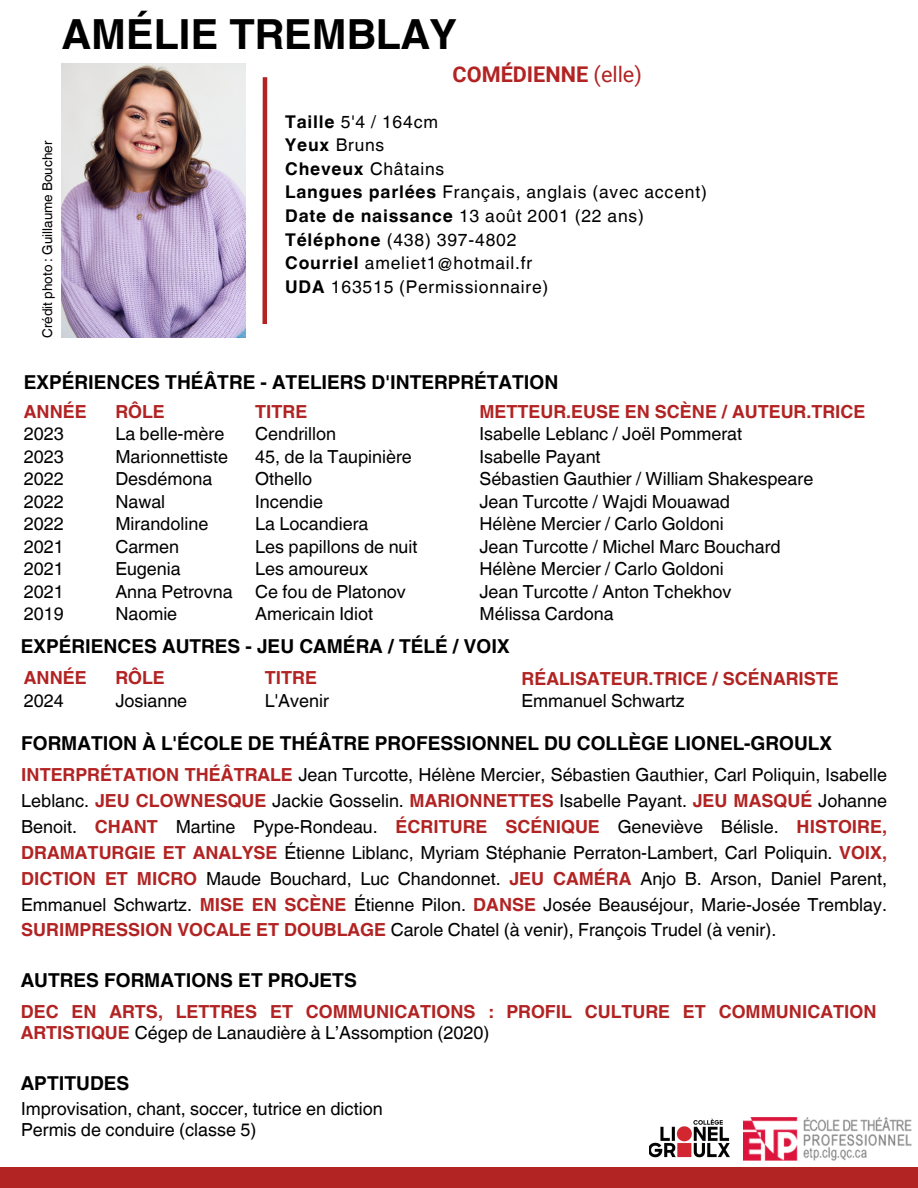
<style>
.page{position:relative;width:918px;height:1188px;background:#fff}
.page>*{position:absolute;margin:0;border:0;box-sizing:border-box;transform-origin:0 0}
.t1{font:700 41.55px "Helvetica World";color:#000}
.t2{font:700 21.6px "Roboto";color:#b22323}
.t3{font:700 19.2px "Helvetica World";color:#000}
.t4{font:18px/25.8px "Helvetica World";color:#000;text-align:justify}
.t5{font:700 18px/21.3px "Helvetica World";color:#b22323}
.t6{font:17.55px "Helvetica World";letter-spacing:.045em;color:#000}
.t7{font:13.5px "Helvetica World";color:#000}
.s1{font-weight:400}
.s2{font-weight:700}
.s3{font-weight:700;color:#b22323}
.s4{font-weight:400;color:#000}
</style>
<div class="page">
<div style="left:0;top:1167px;width:918px;height:21px;background:#b22323"></div>
<img style="left:650px;top:1118px;width:80px;height:40px">
<img style="left:743px;top:1117px;width:169px;height:43px">
<hr style="left:263px;top:77px;width:4px;height:247px;background:#b22323">
<img style="left:62px;top:63px;width:183px;height:275px">
<p class="t1" style="left:62px;top:0;width:396px">AMÉLIE TREMBLAY</p>
<p class="t7" style="left:40px;top:338px;width:199px;rotate:-90deg">Crédit photo : Guillaume Boucher</p>
<p class="t2" style="left:453px;top:62px;width:191px">COMÉDIENNE <span class="s1">(elle)</span></p>
<p class="t6" style="left:285px;top:111px;width:154px"><span class="s2">Taille</span> 5'4 / 164cm</p>
<p class="t6" style="left:285px;top:135px;width:101px"><span class="s2">Yeux</span> Bruns</p>
<p class="t6" style="left:285px;top:158px;width:161px"><span class="s2">Cheveux</span> Châtains</p>
<p class="t6" style="left:285px;top:182px;width:423px"><span class="s2">Langues parlées</span> Français, anglais (avec accent)</p>
<p class="t6" style="left:285px;top:206px;width:360px"><span class="s2">Date de naissance</span> 13 août 2001 (22 ans)</p>
<p class="t6" style="left:285px;top:229px;width:233px"><span class="s2">Téléphone</span> (438) 397-4802</p>
<p class="t6" style="left:285px;top:253px;width:249px"><span class="s2">Courriel</span> ameliet1@hotmail.fr</p>
<p class="t6" style="left:285px;top:276px;width:265px"><span class="s2">UDA</span> 163515 (Permissionnaire)</p>
<p class="t3" style="left:24px;top:367px;width:536px">EXPÉRIENCES THÉÂTRE - ATELIERS D'INTERPRÉTATION</p>
<p class="t5" style="left:24px;top:399px;width:64px">ANNÉE</p>
<p class="t4" style="left:24px;top:421px;width:42px">2023</p>
<p class="t4" style="left:24px;top:444px;width:42px">2023</p>
<p class="t4" style="left:24px;top:466px;width:42px">2022</p>
<p class="t4" style="left:24px;top:489px;width:42px">2022</p>
<p class="t4" style="left:24px;top:511px;width:42px">2022</p>
<p class="t4" style="left:24px;top:534px;width:42px">2021</p>
<p class="t4" style="left:24px;top:556px;width:42px">2021</p>
<p class="t4" style="left:24px;top:579px;width:42px">2021</p>
<p class="t4" style="left:24px;top:601px;width:42px">2019</p>
<p class="t5" style="left:479px;top:399px;width:388px">METTEUR.EUSE EN SCÈNE / AUTEUR.TRICE</p>
<p class="t4" style="left:479px;top:421px;width:264px">Isabelle Leblanc / Joël Pommerat</p>
<p class="t4" style="left:479px;top:444px;width:123px">Isabelle Payant</p>
<p class="t4" style="left:479px;top:466px;width:335px">Sébastien Gauthier / William Shakespeare</p>
<p class="t4" style="left:479px;top:489px;width:252px">Jean Turcotte / Wajdi Mouawad</p>
<p class="t4" style="left:479px;top:511px;width:246px">Hélène Mercier / Carlo Goldoni</p>
<p class="t4" style="left:479px;top:534px;width:303px">Jean Turcotte / Michel Marc Bouchard</p>
<p class="t4" style="left:479px;top:556px;width:246px">Hélène Mercier / Carlo Goldoni</p>
<p class="t4" style="left:479px;top:579px;width:254px">Jean Turcotte / Anton Tchekhov</p>
<p class="t4" style="left:479px;top:601px;width:136px">Mélissa Cardona</p>
<p class="t3" style="left:21px;top:631px;width:490px">EXPÉRIENCES AUTRES - JEU CAMÉRA / TÉLÉ / VOIX</p>
<p class="t5" style="left:24px;top:665px;width:64px">ANNÉE</p>
<p class="t4" style="left:24px;top:687px;width:42px">2024</p>
<p class="t5" style="left:115px;top:399px;width:51px">RÔLE</p>
<p class="t4" style="left:115px;top:421px;width:111px">La belle-mère</p>
<p class="t4" style="left:115px;top:444px;width:114px">Marionnettiste</p>
<p class="t4" style="left:115px;top:466px;width:98px">Desdémona</p>
<p class="t4" style="left:115px;top:489px;width:51px">Nawal</p>
<p class="t4" style="left:115px;top:511px;width:95px">Mirandoline</p>
<p class="t4" style="left:115px;top:534px;width:65px">Carmen</p>
<p class="t4" style="left:115px;top:556px;width:67px">Eugenia</p>
<p class="t4" style="left:115px;top:579px;width:119px">Anna Petrovna</p>
<p class="t4" style="left:115px;top:601px;width:63px">Naomie</p>
<p class="t5" style="left:255px;top:399px;width:54px">TITRE</p>
<p class="t4" style="left:255px;top:421px;width:82px">Cendrillon</p>
<p class="t4" style="left:255px;top:444px;width:158px">45, de la Taupinière</p>
<p class="t4" style="left:255px;top:466px;width:58px">Othello</p>
<p class="t4" style="left:255px;top:489px;width:69px">Incendie</p>
<p class="t4" style="left:255px;top:511px;width:115px">La Locandiera</p>
<p class="t4" style="left:255px;top:534px;width:164px">Les papillons de nuit</p>
<p class="t4" style="left:255px;top:556px;width:114px">Les amoureux</p>
<p class="t4" style="left:255px;top:579px;width:152px">Ce fou de Platonov</p>
<p class="t4" style="left:255px;top:601px;width:119px">Americain Idiot</p>
<p class="t5" style="left:115px;top:665px;width:51px">RÔLE</p>
<p class="t4" style="left:115px;top:687px;width:73px">Josianne</p>
<p class="t5" style="left:522px;top:666px;width:319px">RÉALISATEUR.TRICE / SCÉNARISTE</p>
<p class="t4" style="left:522px;top:688px;width:165px">Emmanuel Schwartz</p>
<p class="t3" style="left:21px;top:728px;width:812px">FORMATION À L'ÉCOLE DE THÉÂTRE PROFESSIONNEL DU COLLÈGE LIONEL-GROULX</p>
<p class="t4" style="left:21px;top:762px;width:867px"><span class="s3">INTERPRÉTATION THÉÂTRALE</span> Jean Turcotte, Hélène Mercier, Sébastien Gauthier, Carl Poliquin, Isabelle Leblanc. <span class="s3">JEU CLOWNESQUE</span> Jackie Gosselin. <span class="s3">MARIONNETTES</span> Isabelle Payant. <span class="s3">JEU MASQUÉ</span> Johanne Benoit. <span class="s3">CHANT</span> Martine Pype-Rondeau. <span class="s3">ÉCRITURE SCÉNIQUE</span> Geneviève Bélisle. <span class="s3">HISTOIRE, DRAMATURGIE ET ANALYSE</span> Étienne Liblanc, Myriam Stéphanie Perraton-Lambert, Carl Poliquin. <span class="s3">VOIX, DICTION ET MICRO</span> Maude Bouchard, Luc Chandonnet. <span class="s3">JEU CAMÉRA</span> Anjo B. Arson, Daniel Parent, Emmanuel Schwartz. <span class="s3">MISE EN SCÈNE</span> Étienne Pilon. <span class="s3">DANSE</span> Josée Beauséjour, Marie-Josée Tremblay.<br><span class="s3">SURIMPRESSION VOCALE ET DOUBLAGE</span> Carole Chatel (à venir), François Trudel (à venir).</p>
<p class="t3" style="left:21px;top:964px;width:338px">AUTRES FORMATIONS ET PROJETS</p>
<p class="t5" style="left:21px;top:999px;width:857px">DEC EN ARTS, LETTRES ET COMMUNICATIONS : PROFIL CULTURE ET COMMUNICATION<br>ARTISTIQUE <span class="s4">Cégep de Lanaudière à L’Assomption (2020)</span></p>
<p class="t3" style="left:21px;top:1067px;width:110px">APTITUDES</p>
<p class="t4" style="left:21px;top:1096px;width:363px">Improvisation, chant, soccer, tutrice en diction</p>
<p class="t4" style="left:21px;top:1117px;width:237px">Permis de conduire (classe 5)</p>
<p class="t5" style="left:265px;top:665px;width:54px">TITRE</p>
<p class="t4" style="left:265px;top:687px;width:66px">L'Avenir</p>
</div>
